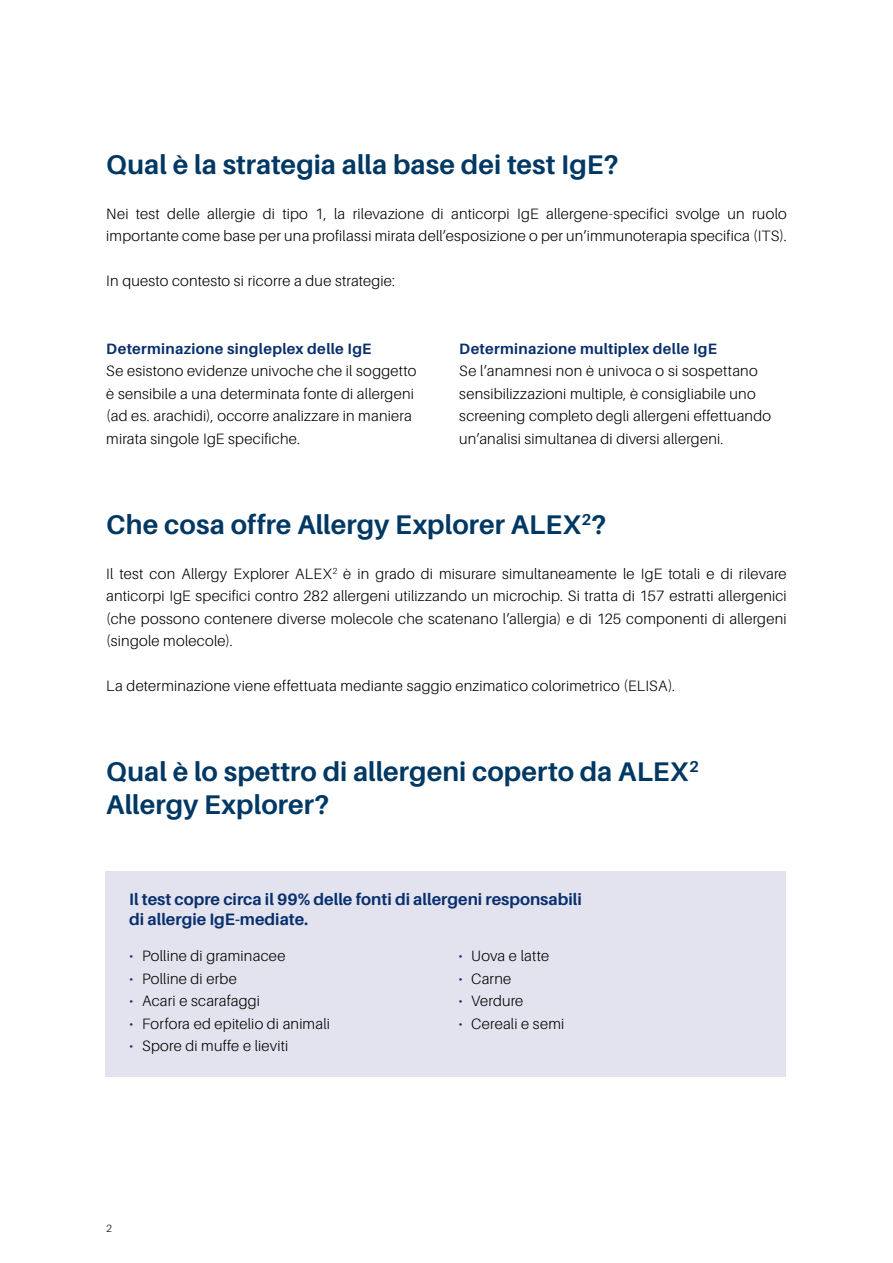
<style>
.page{position:relative;width:893px;height:1263px;background:#fff}
.page>*{position:absolute;margin:0;border:0;box-sizing:border-box;transform-origin:0 0}
.t1{font:700 27px/33px "Aileron";letter-spacing:.005em;color:#003864}
.t2{font:700 16.5px/19.8px "Aileron";color:#082f6d}
.t3{font:300 15px/22.5px "Aileron";letter-spacing:.015em;color:#000}
.t4{font:700 15px "Aileron";letter-spacing:.02em;color:#082f6d}
.t5{font:300 10.5px "Aileron";color:#000}
.s1{color:#082f6d}
</style>
<div class="page">
<div style="left:105px;top:871px;width:681px;height:206px;background:#e3e3ef"></div>
<h1 class="t1" style="left:106px;top:148px;width:514px">Qual è la strategia alla base dei test IgE?</h1>
<p class="t3" style="left:106px;top:203px;width:682px">Nei test delle allergie di tipo 1, la rilevazione di anticorpi IgE allergene-specifici svolge un ruolo importante come base per una profilassi mirata dell’esposizione o per un’immunoterapia specifica (ITS).</p>
<p class="t3" style="left:106px;top:270px;width:290px">In questo contesto si ricorre a due strategie:</p>
<p class="t4" style="left:106px;top:340px;width:267px">Determinazione singleplex delle IgE</p>
<p class="t3" style="left:106px;top:360px;width:311px">Se esistono evidenze univoche che il soggetto è sensibile a una determinata fonte di allergeni (ad es. arachidi), occorre analizzare in maniera mirata singole IgE specifiche.</p>
<p class="t4" style="left:459px;top:340px;width:259px">Determinazione multiplex delle IgE</p>
<p class="t3" style="left:459px;top:360px;width:313px">Se l’anamnesi non è univoca o si sospettano sensibilizzazioni multiple, è consigliabile uno screening completo degli allergeni effettuando un’analisi simultanea di diversi allergeni.</p>
<h1 class="t1" style="left:106px;top:508px;width:502px">Che cosa offre Allergy Explorer ALEX<sup>2</sup>?</h1>
<p class="t3" style="left:106px;top:563px;width:682px;text-align:justify">Il test con Allergy Explorer ALEX<sup>2</sup> è in grado di misurare simultaneamente le IgE totali e di rilevare anticorpi IgE specifici contro 282 allergeni utilizzando un microchip. Si tratta di 157 estratti allergenici (che possono contenere diverse molecole che scatenano l’allergia) e di 125 componenti di allergeni (singole molecole).</p>
<p class="t3" style="left:106px;top:675px;width:570px">La determinazione viene effettuata mediante saggio enzimatico colorimetrico (ELISA).</p>
<h1 class="t1" style="left:106px;top:756px;width:594px">Qual è lo spettro di allergeni coperto da ALEX<sup>2<br></sup>Allergy Explorer?</h1>
<p class="t2" style="left:129px;top:890px;width:454px">Il test copre circa il 99% delle fonti di allergeni responsabili di allergie IgE-mediate.</p>
<p class="t3" style="left:129px;top:945px;width:158px"><span class="s1">•</span> Polline di graminacee</p>
<p class="t3" style="left:129px;top:968px;width:109px"><span class="s1">•</span> Polline di erbe</p>
<p class="t3" style="left:129px;top:990px;width:132px"><span class="s1">•</span> Acari e scarafaggi</p>
<p class="t3" style="left:129px;top:1013px;width:202px"><span class="s1">•</span> Forfora ed epitelio di animali</p>
<p class="t3" style="left:129px;top:1035px;width:161px"><span class="s1">•</span> Spore di muffe e lieviti</p>
<p class="t3" style="left:458px;top:945px;width:92px"><span class="s1">•</span> Uova e latte</p>
<p class="t3" style="left:458px;top:968px;width:54px"><span class="s1">•</span> Carne</p>
<p class="t3" style="left:458px;top:990px;width:66px"><span class="s1">•</span> Verdure</p>
<p class="t3" style="left:458px;top:1013px;width:107px"><span class="s1">•</span> Cereali e semi</p>
<p class="t5" style="left:106px;top:1222px;width:7px">2</p>
</div>
